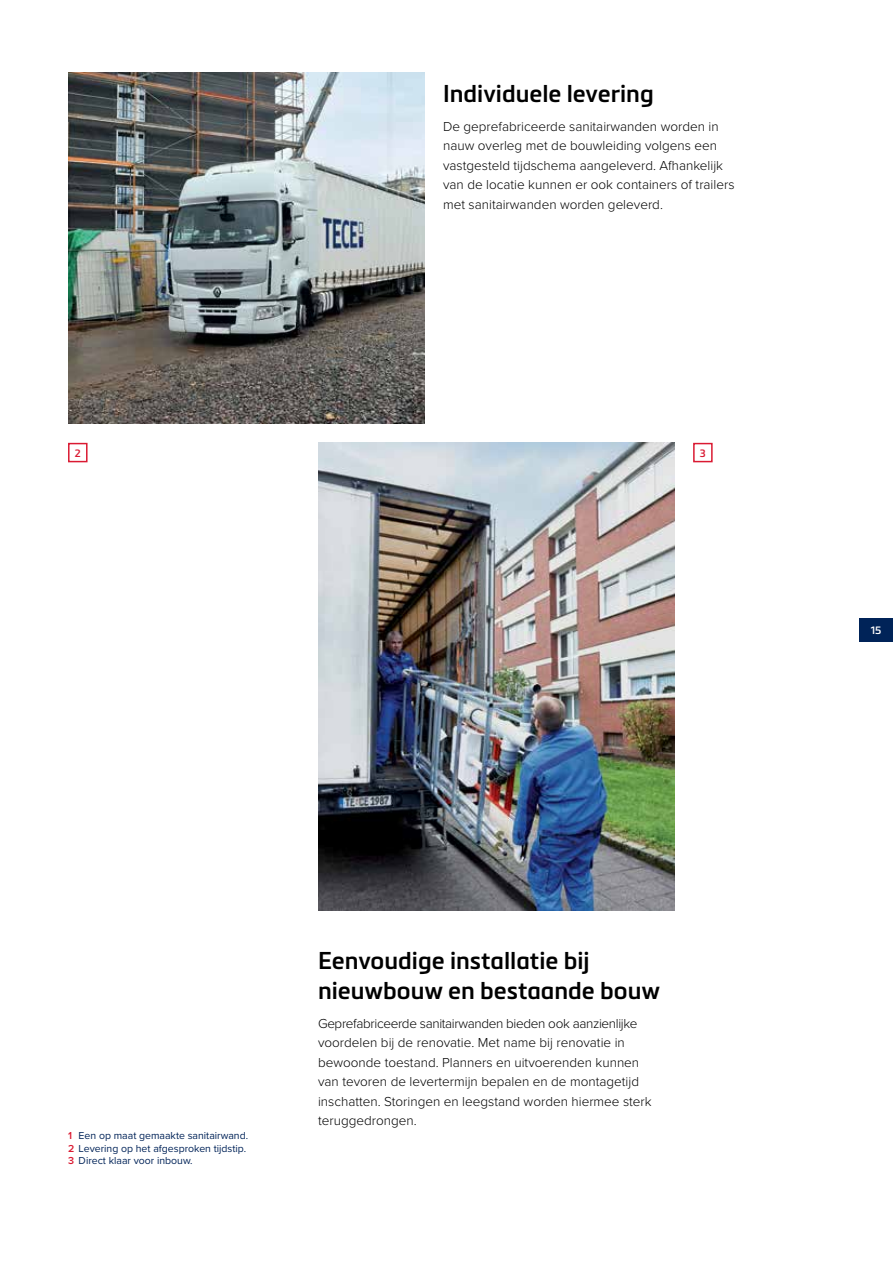
<style>
.page{position:relative;width:893px;height:1263px;background:#fff}
.page>*{position:absolute;margin:0;border:0;box-sizing:border-box;transform-origin:0 0}
.t1{font:600 24px/29.2px "Metronic Pro";color:#000}
.t2{font:300 13.5px/19.5px "Proxima Nova";color:#000}
.t3{font:10.5px/12.9px "Proxima Nova";color:#002358}
.t4{font:600 10.5px "Metronic Pro";color:#da1a32}
.t5{font:600 10.5px "Metronic Pro";color:#fff}
.s1{font-weight:600;color:#da1a32}
</style>
<div class="page">
<div style="left:68px;top:443px;width:20px;height:19px;border:2px solid #da1a32"></div>
<div style="left:693px;top:443px;width:20px;height:19px;border:2px solid #da1a32"></div>
<img style="left:68px;top:72px;width:356px;height:351px">
<img style="left:318px;top:443px;width:356px;height:468px">
<div style="left:859px;top:618px;width:34px;height:24px;background:#002358"></div>
<h1 class="t1" style="left:443px;top:78px;width:212px">Individuele levering</h1>
<p class="t2" style="left:443px;top:116px;width:293px">De geprefabriceerde sanitairwanden worden in nauw overleg met de bouwleiding volgens een vastgesteld tijdschema aangeleverd. Afhankelijk van de locatie kunnen er ook containers of trailers met sanitairwanden worden geleverd.</p>
<p class="t4" style="left:74px;top:446px;width:8px">2</p>
<p class="t4" style="left:700px;top:446px;width:8px">3</p>
<p class="t3" style="left:68px;top:1128px;width:182px"><span class="s1">1</span> Een op maat gemaakte sanitairwand.<br><span class="s1">2</span> Levering op het afgesproken tijdstip.<br><span class="s1">3</span> Direct klaar voor inbouw.</p>
<h1 class="t1" style="left:318px;top:946px;width:344px">Eenvoudige installatie bij nieuwbouw en bestaande bouw</h1>
<p class="t2" style="left:318px;top:1013px;width:335px">Geprefabriceerde sanitairwanden bieden ook aanzienlijke voordelen bij de renovatie. Met name bij renovatie in bewoonde toestand. Planners en uitvoerenden kunnen van tevoren de levertermijn bepalen en de montagetijd inschatten. Storingen en leegstand worden hiermee sterk teruggedrongen.</p>
<p class="t5" style="left:871px;top:624px;width:12px">15</p>
</div>
